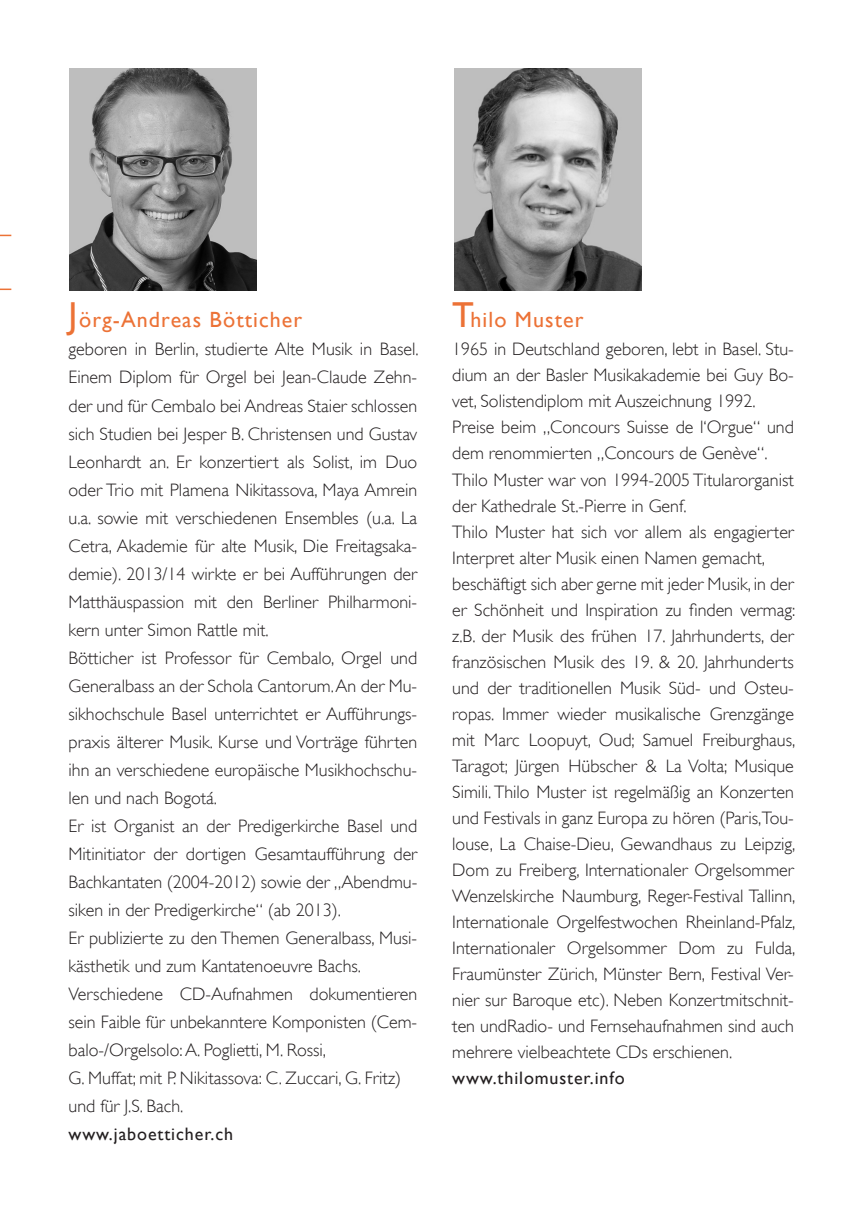
<style>
.page{position:relative;width:862px;height:1214px;background:#fff}
.page>*{position:absolute;margin:0;border:0;box-sizing:border-box;transform-origin:0 0}
.t1{font:22px "Gill Sans";letter-spacing:.05em;color:#ec7236}
.t2{font:300 18px/26px "Gill Sans";color:#231f20}
.t3{font:18px "Gill Sans";letter-spacing:.05em;color:#231f20}
.s1{font-size:36px}
</style>
<div class="page">
<img style="left:454px;top:68px;width:188px;height:223px">
<svg style="left:0;top:288px;width:11px;height:2px"></svg>
<img style="left:69px;top:68px;width:188px;height:223px">
<p class="t1" style="left:69px;top:307px;width:235px"><span class="s1">J</span>örg-Andreas Bötticher</p>
<p class="t2" style="left:69px;top:335px;width:352px;line-height:28px">geboren in Berlin, studierte Alte Musik in Basel.<br>Einem Diplom für Orgel bei Jean-Claude Zehn&shy;der und für Cembalo bei Andreas Staier schlossen sich Studien bei Jesper B. Christensen und Gustav Leonhardt an. Er konzertiert als Solist, im Duo oder Trio mit Plamena Nikitassova, Maya Amrein u.a. sowie mit verschiedenen Ensembles (u.a. La Cetra, Akademie für alte Musik, Die Freitagsaka&shy;demie). 2013/14 wirkte er bei Aufführungen der Matthäuspassion mit den Berliner Philharmoni&shy;kern unter Simon Rattle mit.<br>Bötticher ist Professor für Cembalo, Orgel und Generalbass an der Schola Cantorum. An der Mu&shy;sikhochschule Basel unterrichtet er Aufführungs&shy;praxis älterer Musik. Kurse und Vorträge führten ihn an verschiedene europäische Musikhochschu&shy;len und nach Bogotá.<br>Er ist Organist an der Predigerkirche Basel und Mitinitiator der dortigen Gesamtaufführung der Bachkantaten (2004-2012) sowie der „Abendmu&shy;siken in der Predigerkirche“ (ab 2013).<br>Er publizierte zu den Themen Generalbass, Musi&shy;kästhetik und zum Kantatenoeuvre Bachs.<br>Verschiedene CD-Aufnahmen dokumentieren sein Faible für unbekanntere Komponisten (Cem&shy;balo-/Orgelsolo: A. Poglietti, M. Rossi,<br>G. Muffat; mit P. Nikitassova: C. Zuccari, G. Fritz) und für J.S. Bach.</p>
<p class="t3" style="left:69px;top:1123px;width:166px">www.jaboetticher.ch</p>
<p class="t1" style="left:452px;top:307px;width:133px"><span class="s1">T</span>hilo Muster</p>
<p class="t2" style="left:452px;top:336px;width:345px">1965 in Deutschland geboren, lebt in Basel. Stu&shy;dium an der Basler Musikakademie bei Guy Bo&shy;vet, Solistendiplom mit Auszeichnung 1992.<br>Preise beim „Concours Suisse de l‘Orgue“ und dem renommierten „Concours de Genève“.<br>Thilo Muster war von 1994-2005 Titularorganist der Kathedrale St.-Pierre in Genf.<br>Thilo Muster hat sich vor allem als engagierter Interpret alter Musik einen Namen gemacht, beschäftigt sich aber gerne mit jeder Musik, in der er Schönheit und Inspiration zu finden vermag: z.B. der Musik des frühen 17. Jahrhunderts, der französischen Musik des 19. &amp; 20. Jahrhunderts und der traditionellen Musik Süd- und Osteu&shy;ropas. Immer wieder musikalische Grenzgänge mit Marc Loopuyt, Oud; Samuel Freiburghaus, Taragot; Jürgen Hübscher &amp; La Volta; Musique Simili. Thilo Muster ist regelmäßig an Konzerten und Festivals in ganz Europa zu hören (Paris,Tou&shy;louse, La Chaise-Dieu, Gewandhaus zu Leipzig, Dom zu Freiberg, Internationaler Orgelsommer Wenzelskirche Naumburg, Reger-Festival Tallinn, Internationale Orgelfestwochen Rheinland-Pfalz, Internationaler Orgelsommer Dom zu Fulda, Fraumünster Zürich, Münster Bern, Festival Ver&shy;nier sur Baroque etc). Neben Konzertmitschnit&shy;ten undRadio- und Fernsehaufnahmen sind auch mehrere vielbeachtete CDs erschienen.</p>
<p class="t3" style="left:452px;top:1066px;width:174px">www.thilomuster.info</p>
</div>
